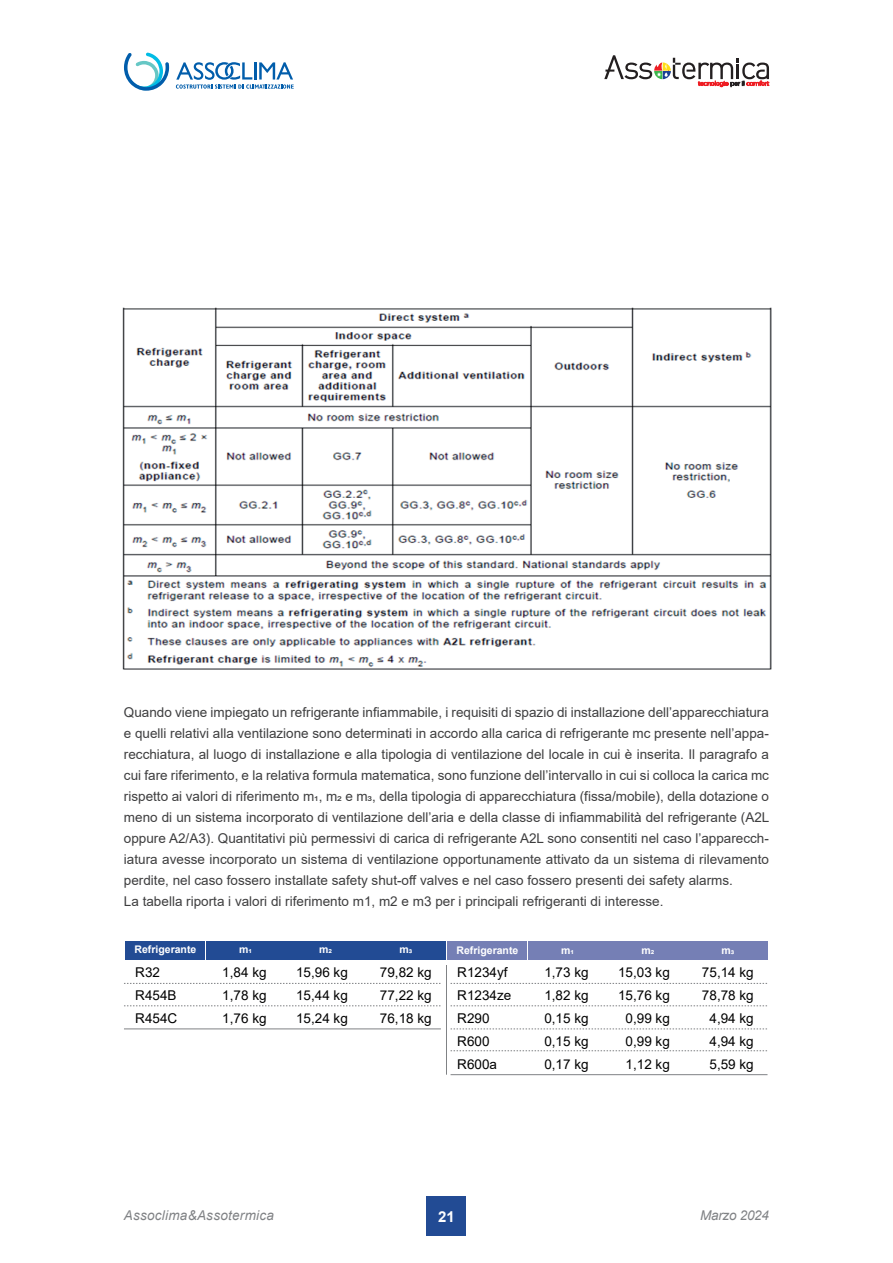
<style>
.page{position:relative;width:893px;height:1263px;background:#fff}
.page>*{position:absolute;margin:0;border:0;box-sizing:border-box;transform-origin:0 0}
.t1{font:700 15px "Arial";color:#fff}
.t2{font:13.5px/21px "Arial";color:#3e3e3f}
.t3{font:13.5px/22.8px "Arial";color:#000;text-align:justify}
.t4{font:italic 13.5px "Arial";letter-spacing:.02em;color:#808285}
.t5{font:italic 13.5px "Arial";letter-spacing:-.02em;color:#808285}
.t6{font:700 10.5px "Arial";color:#fff}
</style>
<div class="page">
<div style="left:427px;top:1196px;width:39px;height:40px;background:#224b94"></div>
<svg style="left:604px;top:55px;width:166px;height:33px"></svg>
<svg style="left:176px;top:62px;width:118px;height:27px"></svg>
<svg style="left:124px;top:52px;width:45px;height:39px"></svg>
<img style="left:122px;top:307px;width:650px;height:363px">
<div style="left:126px;top:941px;width:79px;height:18px;background:#224b94"></div>
<div style="left:206px;top:941px;width:79px;height:18px;background:#224b94"></div>
<div style="left:286px;top:941px;width:79px;height:18px;background:#224b94"></div>
<div style="left:366px;top:941px;width:79px;height:18px;background:#224b94"></div>
<svg style="left:124px;top:983px;width:317px;height:1px"></svg>
<svg style="left:124px;top:1005px;width:317px;height:1px"></svg>
<hr style="left:124px;top:1029px;width:317px;height:1px;background:#808285">
<hr style="left:446px;top:965px;width:1px;height:110px;background:#808285">
<div style="left:448px;top:941px;width:79px;height:18px;background:#757fb5"></div>
<div style="left:528px;top:941px;width:79px;height:18px;background:#757fb5"></div>
<div style="left:608px;top:941px;width:79px;height:18px;background:#757fb5"></div>
<div style="left:688px;top:941px;width:79px;height:18px;background:#757fb5"></div>
<svg style="left:451px;top:983px;width:316px;height:1px"></svg>
<svg style="left:451px;top:1005px;width:316px;height:1px"></svg>
<svg style="left:451px;top:1029px;width:316px;height:1px"></svg>
<svg style="left:451px;top:1050px;width:316px;height:1px"></svg>
<hr style="left:451px;top:1074px;width:316px;height:1px;background:#808285">
<p class="t2" style="left:124px;top:701px;width:647px">Quando viene impiegato un refrigerante infiammabile, i requisiti di spazio di installazione dell’apparecchiatura e quelli relativi alla ventilazione sono determinati in accordo alla carica di refrigerante mc presente nell’appa&shy;recchiatura, al luogo di installazione e alla tipologia di ventilazione del locale in cui è inserita. Il paragrafo a cui fare riferimento, e la relativa formula matematica, sono funzione dell’intervallo in cui si colloca la carica mc rispetto ai valori di riferimento m1, m2 e m3, della tipologia di apparecchiatura (fissa/mobile), della dotazione o meno di un sistema incorporato di ventilazione dell’aria e della classe di infiammabilità del refrigerante (A2L oppure A2/A3). Quantitativi più permessivi di carica di refrigerante A2L sono consentiti nel caso l’apparecch&shy;iatura avesse incorporato un sistema di ventilazione opportunamente attivato da un sistema di rilevamento perdite, nel caso fossero installate safety shut-off valves e nel caso fossero presenti dei safety alarms.<br>La tabella riporta i valori di riferimento m1, m2 e m3 per i principali refrigeranti di interesse.</p>
<p class="t6" style="left:135px;top:942px;width:63px">Refrigerante</p>
<p class="t6" style="left:239px;top:942px;width:14px">m1</p>
<p class="t6" style="left:319px;top:942px;width:14px">m2</p>
<p class="t6" style="left:399px;top:942px;width:14px">m3</p>
<p class="t3" style="left:135px;top:961px;width:44px;text-align:left">R32<br>R454B<br>R454C</p>
<p class="t3" style="left:222px;top:961px;width:46px">1,84 kg 1,78 kg 1,76 kg</p>
<p class="t3" style="left:296px;top:961px;width:53px">15,96 kg 15,44 kg 15,24 kg</p>
<p class="t3" style="left:380px;top:961px;width:53px">79,82 kg 77,22 kg 76,18 kg</p>
<p class="t6" style="left:457px;top:943px;width:63px">Refrigerante</p>
<p class="t6" style="left:561px;top:943px;width:14px">m1</p>
<p class="t6" style="left:641px;top:943px;width:14px">m2</p>
<p class="t6" style="left:721px;top:943px;width:14px">m3</p>
<p class="t3" style="left:457px;top:961px;width:56px;text-align:left">R1234yf<br>R1234ze<br>R290<br>R600<br>R600a</p>
<p class="t3" style="left:544px;top:961px;width:46px">1,73 kg 1,82 kg 0,15 kg 0,15 kg 0,17 kg</p>
<p class="t3" style="left:618px;top:961px;width:53px;text-align:center">15,03 kg<br>15,76 kg<br>0,99 kg<br>0,99 kg<br>1,12 kg</p>
<p class="t3" style="left:702px;top:961px;width:53px;text-align:center">75,14 kg<br>78,78 kg<br>4,94 kg<br>4,94 kg<br>5,59 kg</p>
<p class="t4" style="left:124px;top:1206px;width:152px">Assoclima&amp;Assotermica</p>
<p class="t1" style="left:438px;top:1206px;width:18px">21</p>
<p class="t5" style="left:700px;top:1206px;width:70px">Marzo 2024</p>
</div>
